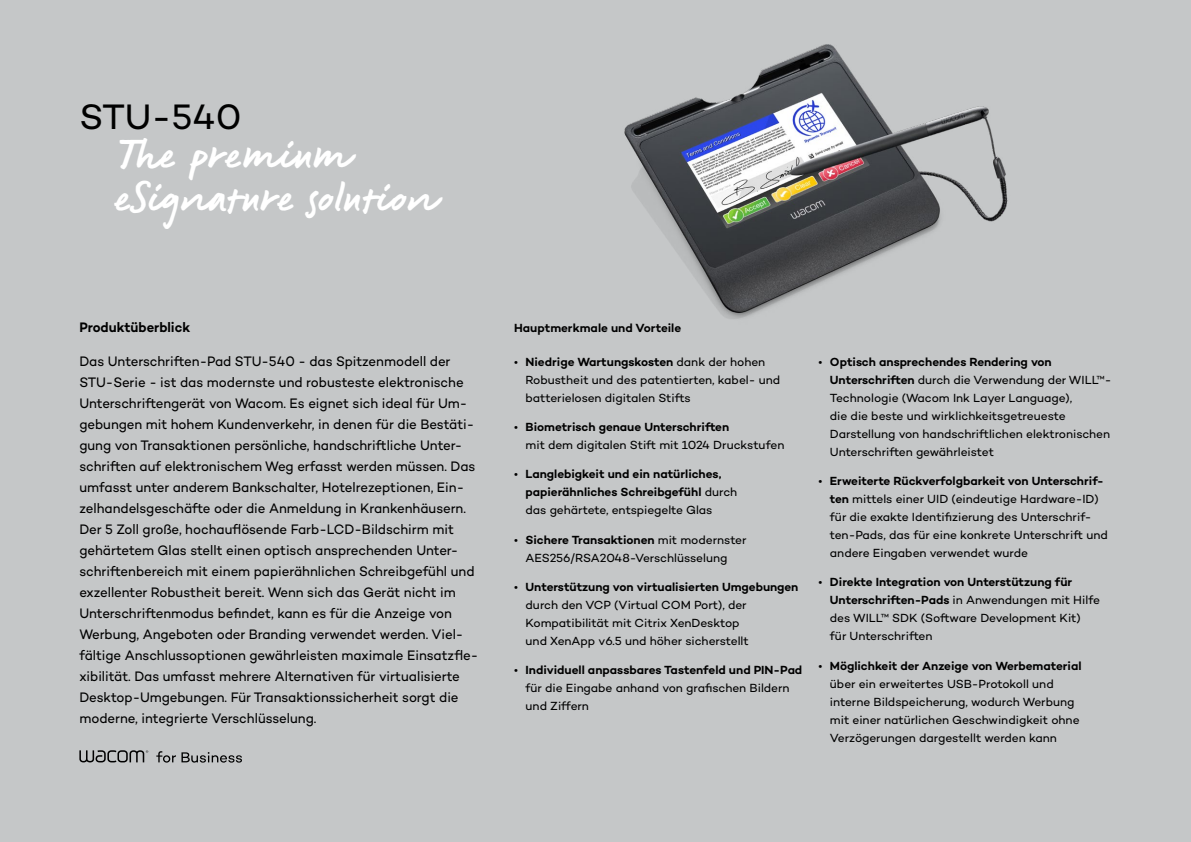
<style>
.page{position:relative;width:1191px;height:842px;background:#c5c7c8}
.page>*{position:absolute;margin:0;border:0;box-sizing:border-box;transform-origin:0 0}
.t1{font:43.2px/43.2px "Signature Wacom";color:#fff}
.t2{font:36px "Campton Wacom";letter-spacing:-.005em;color:#000}
.t3{font:14px/21px "Campton Wacom";letter-spacing:-.005em;color:#000;scale:.95 1}
.t4{font:600 14px "Campton Wacom";color:#000;scale:.95 1}
.t5{font:12px/18px "Campton Wacom";letter-spacing:-.005em;color:#000}
.t6{font:600 12px/18px "Campton Wacom";color:#000}
.s1{font-weight:600}
.s2{font-weight:400}
</style>
<div class="page">
<svg style="left:79px;top:750px;width:163px;height:13px"></svg>
<img style="left:624px;top:44px;width:384px;height:275px">
<h2 class="t2" style="left:79px;top:94px;width:164px">STU-540</h2>
<h1 class="t1" style="left:115px;top:129px;width:323px">The premium eSignature solution</h1>
<p class="t4" style="left:79px;top:318px;width:118px">Produktüberblick</p>
<p class="t3" style="left:79px;top:350px;width:421px">Das Unterschriften-Pad STU-540 - das Spitzenmodell der STU-Serie - ist das modernste und robusteste elektronische Unterschriftengerät von Wacom. Es eignet sich ideal für Um&shy;gebungen mit hohem Kundenverkehr, in denen für die Bestäti&shy;gung von Transaktionen persönliche, handschriftliche Unter&shy;schriften auf elektronischem Weg erfasst werden müssen. Das umfasst unter anderem Bankschalter, Hotelrezeptionen, Ein&shy;zelhandelsgeschäfte oder die Anmeldung in Krankenhäusern.<br>Der 5 Zoll große, hochauflösende Farb-LCD-Bildschirm mit gehärtetem Glas stellt einen optisch ansprechenden Unter&shy;schriftenbereich mit einem papierähnlichen Schreibgefühl und exzellenter Robustheit bereit. Wenn sich das Gerät nicht im Unterschriftenmodus befindet, kann es für die Anzeige von Werbung, Angeboten oder Branding verwendet werden. Viel&shy;fältige Anschlussoptionen gewährleisten maximale Einsatzfle&shy;xibilität. Das umfasst mehrere Alternativen für virtualisierte Desktop-Umgebungen. Für Transaktionssicherheit sorgt die moderne, integrierte Verschlüsselung.</p>
<p class="t6" style="left:514px;top:318px;width:168px">Hauptmerkmale und Vorteile</p>
<p class="t5" style="left:525px;top:352px;width:256px;text-indent:-11px">• <span class="s1">Niedrige Wartungskosten</span> dank der hohen<br>Robustheit und des patentierten, kabel- und batterielosen digitalen Stifts</p>
<p class="t5" style="left:525px;top:418px;width:260px;text-indent:-11px">• <span class="s1">Biometrisch genaue Unterschriften<br></span>mit dem digitalen Stift mit 1024 Druckstufen</p>
<p class="t6" style="left:525px;top:465px;width:213px;text-indent:-11px"><span class="s2">•</span> Langlebigkeit und ein natürliches, papierähnliches Schreibgefühl <span class="s2">durch das gehärtete, entspiegelte Glas</span></p>
<p class="t5" style="left:525px;top:530px;width:222px;text-indent:-11px">• <span class="s1">Sichere Transaktionen</span> mit modernster<br>AES256/RSA2048-Verschlüsselung</p>
<p class="t5" style="left:525px;top:578px;width:274px;text-indent:-11px">• <span class="s1">Unterstützung von virtualisierten Umgebungen </span>durch den VCP (Virtual COM Port), der Kompatibilität mit Citrix XenDesktop<br>und XenApp v6.5 und höher sicherstellt</p>
<p class="t5" style="left:525px;top:661px;width:278px;text-indent:-11px">• <span class="s1">Individuell anpassbares Tastenfeld und PIN-Pad </span>für die Eingabe anhand von grafischen Bildern und Ziffern</p>
<p class="t5" style="left:830px;top:352px;width:283px;text-indent:-11px">• <span class="s1">Optisch ansprechendes Rendering von Unterschriften</span> durch die Verwendung der WILL™- Technologie (Wacom Ink Layer Language),<br>die die beste und wirklichkeitsgetreueste Darstellung von handschriftlichen elektronischen Unterschriften gewährleistet</p>
<p class="t5" style="left:830px;top:472px;width:279px;text-indent:-11px">• <span class="s1">Erweiterte Rückverfolgbarkeit von Unterschrif&shy;ten</span> mittels einer UID (eindeutige Hardware-ID) für die exakte Identifizierung des Unterschrif&shy;ten-Pads, das für eine konkrete Unterschrift und andere Eingaben verwendet wurde</p>
<p class="t5" style="left:830px;top:573px;width:272px;text-indent:-11px">• <span class="s1">Direkte Integration von Unterstützung für Unterschriften-Pads</span> in Anwendungen mit Hilfe des WILL™ SDK (Software Development Kit) für Unterschriften</p>
<p class="t5" style="left:830px;top:656px;width:253px;text-indent:-11px">• <span class="s1">Möglichkeit der Anzeige von Werbematerial </span>über ein erweitertes USB-Protokoll und interne Bildspeicherung, wodurch Werbung mit einer natürlichen Geschwindigkeit ohne Verzögerungen dargestellt werden kann</p>
</div>
